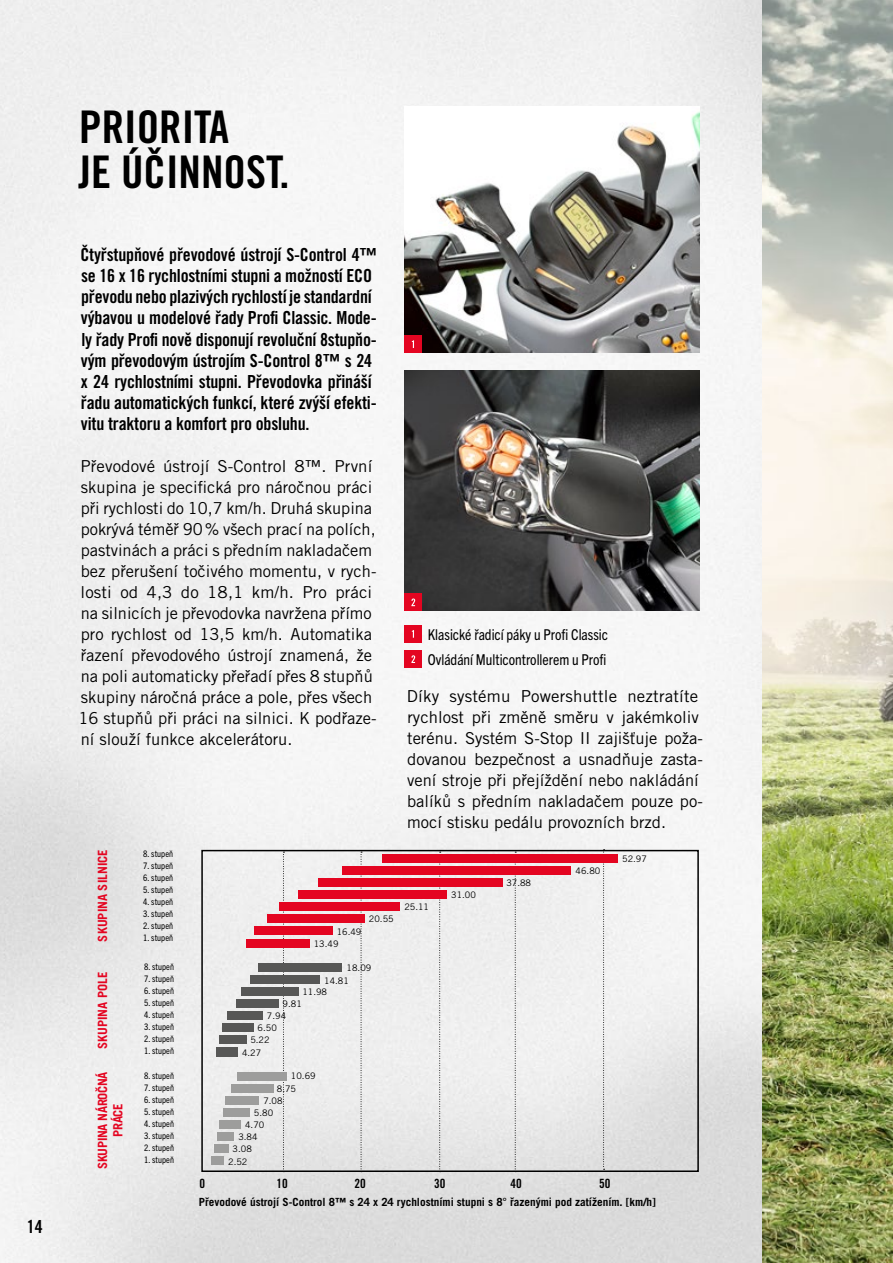
<style>
.page{position:relative;width:893px;height:1263px;background:#fff}
.page>*{position:absolute;margin:0;border:0;box-sizing:border-box;transform-origin:0 0}
.t1{font:45px/45px "Trade Gothic LT Pro Bd Cn 20";color:#000}
.t2{font:18px/21px "Trade Gothic LT Pro Bd Cn 20";letter-spacing:-.01em;color:#000}
.t3{font:18px "Trade Gothic LT Std Bd Cn 20";color:#000}
.t4{font:16.5px/21px "Trade Gothic LT Pro";color:#000}
.t5{font:condensed 15px/25.2px "Trade Gothic Next LT Pro";color:#000}
.t6{font:700 12.75px "Trade Gothic LT Pro";color:#e40521}
.t7{font:700 12.75px/15.3px "Trade Gothic LT Pro";letter-spacing:-.025em;color:#e40521;text-align:center}
.t8{font:12.75px "Trade Gothic LT Std Bd Cn 20";color:#000}
.t9{font:700 11.25px "Trade Gothic LT Pro";color:#000}
.t10{font:condensed 9px "Trade Gothic Next LT Pro";letter-spacing:.01em;color:#000}
.t11{font:9px "Trade Gothic LT Std";color:#000}
</style>
<div class="page">
<img style="left:0;top:0;width:762px;height:1263px">
<img style="left:762px;top:0;width:131px;height:1263px">
<img style="left:405px;top:370px;width:295px;height:241px">
<img style="left:405px;top:106px;width:295px;height:247px">
<div style="left:405px;top:625px;width:17px;height:17px;background:#e40521"></div>
<svg style="left:412px;top:630px;width:2px;height:8px"></svg>
<div style="left:405px;top:651px;width:17px;height:17px;background:#e40521"></div>
<svg style="left:411px;top:655px;width:4px;height:8px"></svg>
<div style="left:405px;top:594px;width:17px;height:17px;background:#e40521"></div>
<svg style="left:411px;top:598px;width:4px;height:8px"></svg>
<div style="left:405px;top:336px;width:17px;height:17px;background:#e40521"></div>
<svg style="left:412px;top:340px;width:2px;height:8px"></svg>
<div style="left:201px;top:850px;width:498px;height:322px;border:2px solid #000"></div>
<svg style="left:603px;top:849px;width:2px;height:321px"></svg>
<svg style="left:283px;top:852px;width:1px;height:320px"></svg>
<svg style="left:515px;top:852px;width:1px;height:320px"></svg>
<svg style="left:439px;top:852px;width:2px;height:320px"></svg>
<svg style="left:361px;top:852px;width:1px;height:320px"></svg>
<div style="left:212px;top:1156px;width:12px;height:9px;background:#9d9d9c"></div>
<div style="left:214px;top:1144px;width:14px;height:9px;background:#9d9d9c"></div>
<div style="left:217px;top:1132px;width:17px;height:9px;background:#9d9d9c"></div>
<div style="left:219px;top:1120px;width:22px;height:9px;background:#9d9d9c"></div>
<div style="left:223px;top:1108px;width:27px;height:9px;background:#9d9d9c"></div>
<div style="left:226px;top:1096px;width:33px;height:9px;background:#9d9d9c"></div>
<div style="left:231px;top:1084px;width:42px;height:8px;background:#9d9d9c"></div>
<div style="left:237px;top:1072px;width:50px;height:8px;background:#9d9d9c"></div>
<div style="left:216px;top:1048px;width:22px;height:9px;background:#575756"></div>
<div style="left:219px;top:1035px;width:27px;height:9px;background:#575756"></div>
<div style="left:222px;top:1023px;width:31px;height:9px;background:#575756"></div>
<div style="left:227px;top:1011px;width:36px;height:9px;background:#575756"></div>
<div style="left:236px;top:999px;width:42px;height:9px;background:#575756"></div>
<div style="left:241px;top:987px;width:57px;height:9px;background:#575756"></div>
<div style="left:250px;top:975px;width:70px;height:9px;background:#575756"></div>
<div style="left:259px;top:963px;width:83px;height:8px;background:#575756"></div>
<div style="left:246px;top:939px;width:64px;height:8px;background:#e40521"></div>
<div style="left:254px;top:926px;width:78px;height:9px;background:#e40521"></div>
<div style="left:267px;top:914px;width:98px;height:9px;background:#e40521"></div>
<div style="left:279px;top:902px;width:121px;height:9px;background:#e40521"></div>
<div style="left:298px;top:890px;width:149px;height:9px;background:#e40521"></div>
<div style="left:318px;top:878px;width:184px;height:9px;background:#e40521"></div>
<div style="left:342px;top:866px;width:229px;height:9px;background:#e40521"></div>
<div style="left:382px;top:854px;width:236px;height:8px;background:#e40521"></div>
<p class="t3" style="left:27px;top:1216px;width:17px">14</p>
<h1 class="t1" style="left:79px;top:105px;width:212px">PRIORITA<br>JE ÚČINNOST.</h1>
<p class="t2" style="left:80px;top:244px;width:298px">Čtyřstupňové převodové ústrojí S-Control 4™ se 16 x 16 rychlostními stupni a možností ECO převodu nebo plazivých rychlostí je standardní výbavou u modelové řady Profi Classic. Mode&shy;ly řady Profi nově disponují revoluční 8stupňo&shy;vým převodovým ústrojím S-Control 8™ s 24 x 24 rychlostními stupni. Převodovka přináší řadu automatických funkcí, které zvýší efekti&shy;vitu traktoru a komfort pro obsluhu.</p>
<p class="t4" style="left:78px;top:455px;width:300px">Převodové ústrojí S-Control 8™. První skupina je specifická pro náročnou práci při rychlosti do 10,7 km/h. Druhá skupina pokrývá téměř 90% všech prací na polích, pastvinách a práci s předním nakladačem bez přerušení točivého momentu, v rych&shy;losti od 4,3 do 18,1 km/h. Pro práci na silnicích je převodovka navržena přímo pro rychlost od 13,5 km/h. Automatika řazení převodového ústrojí znamená, že na poli automaticky přeřadí přes 8 stupňů skupiny náročná práce a pole, přes všech 16 stupňů při práci na silnici. K podřaze&shy;ní slouží funkce akcelerátoru.</p>
<p class="t6" style="left:95px;top:941px;width:94px;rotate:-90deg">SKUPINA SILNICE</p>
<p class="t6" style="left:95px;top:1049px;width:79px;rotate:-90deg">SKUPINA POLE</p>
<p class="t7" style="left:95px;top:1169px;width:99px;rotate:-90deg">SKUPINA NÁROČNÁ<br>PRÁCE</p>
<p class="t10" style="left:143px;top:848px;width:32px">8. stupeň</p>
<p class="t10" style="left:143px;top:860px;width:32px">7. stupeň</p>
<p class="t10" style="left:143px;top:872px;width:32px">6. stupeň</p>
<p class="t10" style="left:143px;top:884px;width:32px">5. stupeň</p>
<p class="t10" style="left:143px;top:896px;width:32px">4. stupeň</p>
<p class="t10" style="left:143px;top:908px;width:32px">3. stupeň</p>
<p class="t10" style="left:143px;top:920px;width:32px">2. stupeň</p>
<p class="t10" style="left:143px;top:932px;width:32px">1. stupeň</p>
<p class="t10" style="left:144px;top:960px;width:32px">8. stupeň</p>
<p class="t10" style="left:144px;top:972px;width:32px">7. stupeň</p>
<p class="t10" style="left:144px;top:984px;width:32px">6. stupeň</p>
<p class="t10" style="left:144px;top:996px;width:32px">5. stupeň</p>
<p class="t10" style="left:144px;top:1008px;width:32px">4. stupeň</p>
<p class="t10" style="left:144px;top:1020px;width:32px">3. stupeň</p>
<p class="t10" style="left:144px;top:1032px;width:32px">2. stupeň</p>
<p class="t10" style="left:144px;top:1044px;width:32px">1. stupeň</p>
<p class="t10" style="left:144px;top:1070px;width:32px">8. stupeň</p>
<p class="t10" style="left:144px;top:1082px;width:32px">7. stupeň</p>
<p class="t10" style="left:144px;top:1094px;width:32px">6. stupeň</p>
<p class="t10" style="left:144px;top:1106px;width:32px">5. stupeň</p>
<p class="t10" style="left:144px;top:1118px;width:32px">4. stupeň</p>
<p class="t10" style="left:144px;top:1130px;width:32px">3. stupeň</p>
<p class="t10" style="left:144px;top:1142px;width:32px">2. stupeň</p>
<p class="t10" style="left:144px;top:1154px;width:32px">1. stupeň</p>
<p class="t11" style="left:337px;top:926px;width:26px">16.49</p>
<p class="t11" style="left:314px;top:938px;width:26px">13.49</p>
<p class="t11" style="left:369px;top:914px;width:26px">20.55</p>
<p class="t11" style="left:347px;top:962px;width:26px">18.09</p>
<p class="t11" style="left:324px;top:975px;width:26px">14.81</p>
<p class="t11" style="left:302px;top:986px;width:26px">11.98</p>
<p class="t11" style="left:283px;top:998px;width:21px">9.81</p>
<p class="t11" style="left:267px;top:1010px;width:21px">7.94</p>
<p class="t11" style="left:258px;top:1022px;width:21px">6.50</p>
<p class="t11" style="left:250px;top:1034px;width:21px">5.22</p>
<p class="t11" style="left:242px;top:1047px;width:21px">4.27</p>
<p class="t11" style="left:291px;top:1071px;width:26px">10.69</p>
<p class="t11" style="left:277px;top:1083px;width:21px">8.75</p>
<p class="t11" style="left:263px;top:1095px;width:21px">7.08</p>
<p class="t11" style="left:254px;top:1107px;width:21px">5.80</p>
<p class="t11" style="left:245px;top:1119px;width:21px">4.70</p>
<p class="t11" style="left:238px;top:1131px;width:21px">3.84</p>
<p class="t11" style="left:233px;top:1143px;width:21px">3.08</p>
<p class="t11" style="left:228px;top:1156px;width:21px">2.52</p>
<p class="t5" style="left:428px;top:621px;width:182px">Klasické řadicí páky u Profi Classic<br>Ovládání Multicontrollerem u Profi</p>
<p class="t4" style="left:407px;top:685px;width:297px">Díky systému Powershuttle neztratíte rychlost při změně směru v jakémkoliv terénu. Systém S-Stop II zajišťuje poža&shy;dovanou bezpečnost a usnadňuje zasta&shy;vení stroje při přejíždění nebo nakládání balíků s předním nakladačem pouze po&shy;mocí stisku pedálu provozních brzd.</p>
<p class="t11" style="left:404px;top:901px;width:26px">25.11</p>
<p class="t11" style="left:451px;top:890px;width:26px">31.00</p>
<p class="t11" style="left:506px;top:877px;width:26px">37.88</p>
<p class="t11" style="left:576px;top:866px;width:26px">46.80</p>
<p class="t11" style="left:622px;top:853px;width:26px">52.97</p>
<p class="t8" style="left:200px;top:1176px;width:7px">0</p>
<p class="t8" style="left:276px;top:1176px;width:13px">10</p>
<p class="t8" style="left:354px;top:1176px;width:13px">20</p>
<p class="t8" style="left:434px;top:1176px;width:13px">30</p>
<p class="t8" style="left:510px;top:1176px;width:13px">40</p>
<p class="t8" style="left:599px;top:1176px;width:13px">50</p>
<p class="t9" style="left:199px;top:1195px;width:459px">Převodové ústrojí S-Control 8™ s 24 x 24 rychlostními stupni s 8° řazenými pod zatížením. [km/h]</p>
</div>
